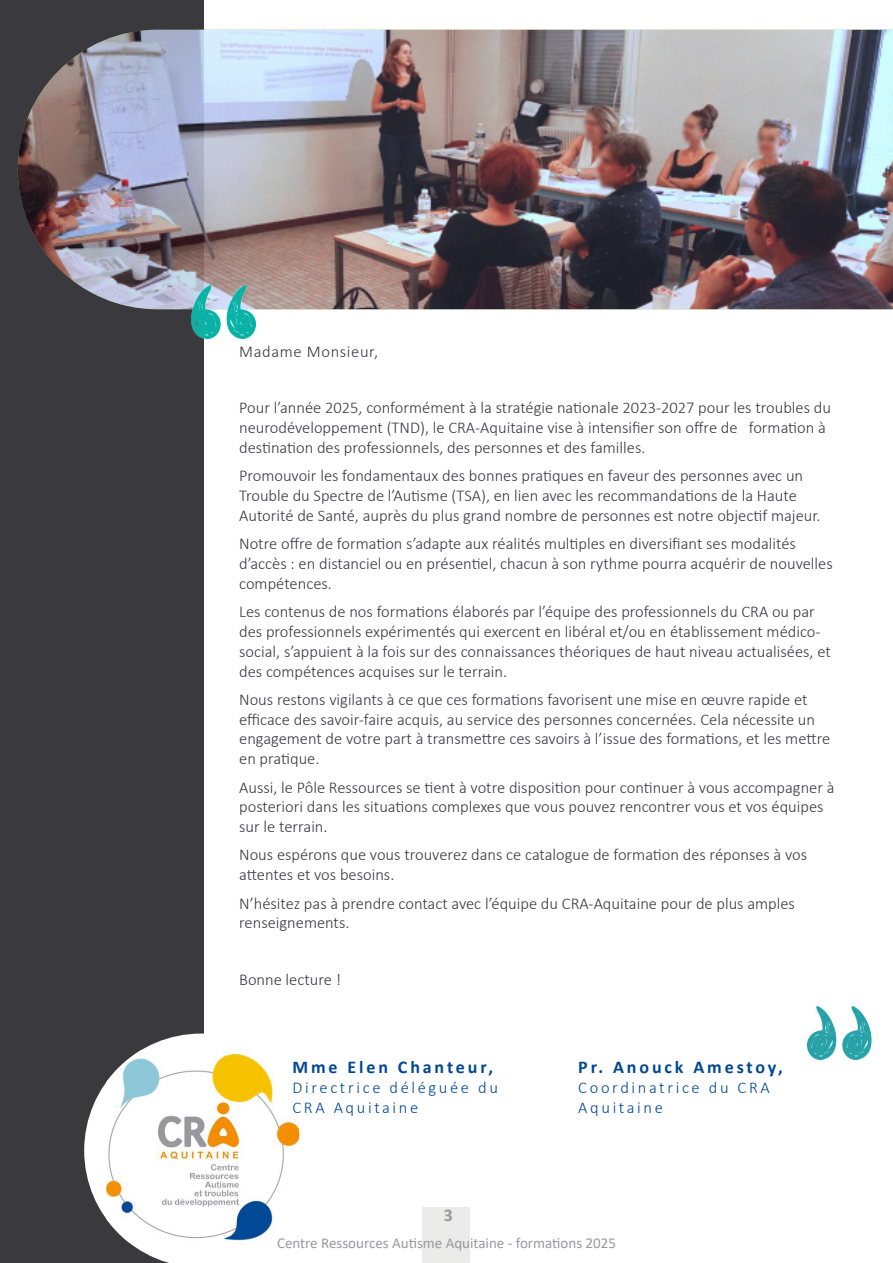
<style>
.page{position:relative;width:893px;height:1263px;background:#fff}
.page>*{position:absolute;margin:0;border:0;box-sizing:border-box;transform-origin:0 0}
.sous_titres_page_formation{font:700 18px "Calibri";letter-spacing:.16em;color:#004794}
.t1{font:700 18px "Calibri";color:#99989d}
.paragraphe{font:300 16.5px/19.8px "Calibri";color:#39393e}
.sous_titres_page_formation-2{font:300 16.5px/19.8px "Calibri";letter-spacing:.16em;color:#004794}
.paragraphe-2{font:300 16.5px "Calibri";letter-spacing:.04em;color:#39393e}
.t2{font:15px "Calibri";color:#99989d}
</style>
<div class="page">
<div style="left:423px;top:1208px;width:47px;height:55px;background:#ebebea"></div>
<div style="left:0;top:0;width:204px;height:1263px;background:#39393e"></div>
<svg style="left:84px;top:1033px;width:216px;height:230px;fill:#fff"></svg>
<img style="left:106px;top:1050px;width:193px;height:192px">
<img style="left:18px;top:30px;width:875px;height:279px">
<img style="left:191px;top:285px;width:64px;height:53px">
<img style="left:808px;top:1006px;width:64px;height:53px">
<p class="paragraphe-2" style="left:239px;top:341px;width:140px">Madame Monsieur,</p>
<p class="paragraphe" style="left:239px;top:398px;width:593px">Pour l’année 2025, conformément à la stratégie nationale 2023-2027 pour les troubles du neurodéveloppement (TND), le CRA-Aquitaine vise à intensifier son offre de formation à destination des professionnels, des personnes et des familles.</p>
<p class="paragraphe" style="left:239px;top:466px;width:583px">Promouvoir les fondamentaux des bonnes pratiques en faveur des personnes avec un<br>Trouble du Spectre de l’Autisme (TSA), en lien avec les recommandations de la Haute<br>Autorité de Santé, auprès du plus grand nombre de personnes est notre objectif majeur.</p>
<p class="paragraphe" style="left:239px;top:534px;width:595px">Notre offre de formation s’adapte aux réalités multiples en diversifiant ses modalités d’accès : en distanciel ou en présentiel, chacun à son rythme pourra acquérir de nouvelles compétences.</p>
<p class="paragraphe" style="left:239px;top:602px;width:593px">Les contenus de nos formations élaborés par l’équipe des professionnels du CRA ou par des professionnels expérimentés qui exercent en libéral et/ou en établissement médico&shy;social, s’appuient à la fois sur des connaissances théoriques de haut niveau actualisées, et des compétences acquises sur le terrain.</p>
<p class="paragraphe" style="left:239px;top:689px;width:593px">Nous restons vigilants à ce que ces formations favorisent une mise en œuvre rapide et efficace des savoir-faire acquis, au service des personnes concernées. Cela nécessite un engagement de votre part à transmettre ces savoirs à l’issue des formations, et les mettre en pratique.</p>
<p class="paragraphe" style="left:239px;top:777px;width:597px">Aussi, le Pôle Ressources se tient à votre disposition pour continuer à vous accompagner à posteriori dans les situations complexes que vous pouvez rencontrer vous et vos équipes sur le terrain.</p>
<p class="paragraphe" style="left:239px;top:845px;width:569px">Nous espérons que vous trouverez dans ce catalogue de formation des réponses à vos attentes et vos besoins.</p>
<p class="paragraphe" style="left:239px;top:893px;width:557px">N’hésitez pas à prendre contact avec l’équipe du CRA-Aquitaine pour de plus amples renseignements.</p>
<p class="paragraphe" style="left:239px;top:969px;width:103px">Bonne lecture !</p>
<p class="sous_titres_page_formation" style="left:292px;top:1054px;width:202px">Mme Elen Chanteur,</p>
<p class="sous_titres_page_formation-2" style="left:292px;top:1077px;width:207px">Directrice déléguée du<br>CRA Aquitaine</p>
<p class="sous_titres_page_formation" style="left:578px;top:1054px;width:206px">Pr. Anouck Amestoy,</p>
<p class="sous_titres_page_formation-2" style="left:578px;top:1077px;width:193px">Coordinatrice du CRA<br>Aquitaine</p>
<p class="t1" style="left:444px;top:1202px;width:11px">3</p>
<p class="t2" style="left:277px;top:1232px;width:340px">Centre Ressources Autisme Aquitaine - formations 2025</p>
</div>
